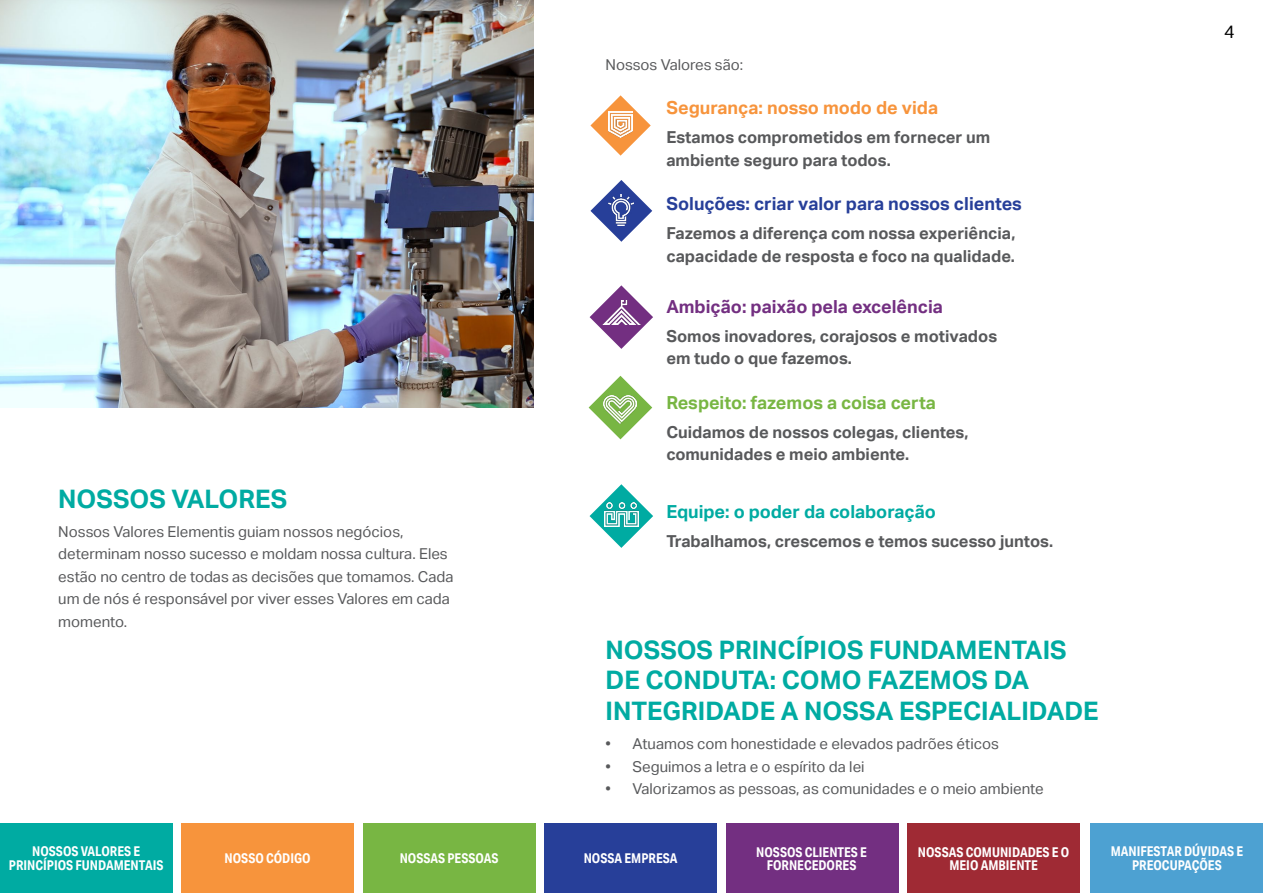
<style>
.page{position:relative;width:1263px;height:893px;background:#fff}
.page>*{position:absolute;margin:0;border:0;box-sizing:border-box;transform-origin:0 0}
.t1{font:700 25.5px/30.6px "Aktiv Grotesk";color:#00aba2}
.t2{font:700 18px "Aktiv Grotesk";color:#273f99}
.t3{font:700 18px "Aktiv Grotesk";color:#732f81}
.t4{font:700 18px "Aktiv Grotesk";color:#78b643}
.t5{font:700 18px "Aktiv Grotesk";color:#00aba2}
.t6{font:700 18px "Aktiv Grotesk";color:#f7943c}
.t7{font:18px "Aktiv Grotesk";color:#000}
.t8{font:700 16.5px/22.5px "Aktiv Grotesk";color:#58595b}
.t9{font:15px/22.5px "Aktiv Grotesk";color:#58595b}
.t10{font:700 13.5px/13.5px "Aktiv Grotesk Cd";color:#fff;text-align:center}
</style>
<div class="page">
<img style="left:0;top:0;width:533px;height:408px">
<svg style="left:590px;top:285px;width:63px;height:64px"></svg>
<img style="left:602px;top:300px;width:38px;height:24px">
<svg style="left:589px;top:376px;width:63px;height:63px"></svg>
<img style="left:604px;top:395px;width:33px;height:29px">
<svg style="left:590px;top:95px;width:61px;height:61px"></svg>
<img style="left:609px;top:111px;width:24px;height:26px">
<svg style="left:590px;top:180px;width:62px;height:62px"></svg>
<img style="left:609px;top:194px;width:25px;height:32px">
<svg style="left:589px;top:484px;width:64px;height:64px"></svg>
<img style="left:604px;top:502px;width:34px;height:24px">
<div style="left:0;top:824px;width:172px;height:69px;background:#00aba2"></div>
<div style="left:182px;top:824px;width:172px;height:69px;background:#f7943c"></div>
<div style="left:363px;top:824px;width:172px;height:69px;background:#78b643"></div>
<div style="left:907px;top:824px;width:173px;height:69px;background:#9f2a34"></div>
<div style="left:1091px;top:824px;width:172px;height:69px;background:#4da1d2"></div>
<div style="left:726px;top:824px;width:172px;height:69px;background:#732f81"></div>
<div style="left:544px;top:823px;width:173px;height:70px;background:#273f99"></div>
<h1 class="t1" style="left:58px;top:483px;width:230px">NOSSOS VALORES</h1>
<p class="t9" style="left:58px;top:520px;width:397px">Nossos Valores Elementis guiam nossos negócios, determinam nosso sucesso e moldam nossa cultura. Eles estão no centro de todas as decisões que tomamos. Cada um de nós é responsável por viver esses Valores em cada momento.</p>
<p class="t9" style="left:605px;top:54px;width:139px">Nossos Valores são:</p>
<p class="t6" style="left:666px;top:97px;width:273px">Segurança: nosso modo de vida</p>
<p class="t8" style="left:666px;top:126px;width:325px">Estamos comprometidos em fornecer um ambiente seguro para todos.</p>
<p class="t2" style="left:666px;top:193px;width:357px">Soluções: criar valor para nossos clientes</p>
<p class="t8" style="left:666px;top:222px;width:351px">Fazemos a diferença com nossa experiência, capacidade de resposta e foco na qualidade.</p>
<p class="t3" style="left:666px;top:296px;width:278px">Ambição: paixão pela excelência</p>
<p class="t8" style="left:666px;top:325px;width:332px">Somos inovadores, corajosos e motivados em tudo o que fazemos.</p>
<p class="t4" style="left:666px;top:392px;width:271px">Respeito: fazemos a coisa certa</p>
<p class="t8" style="left:666px;top:421px;width:304px">Cuidamos de nossos colegas, clientes, comunidades e meio ambiente.</p>
<p class="t5" style="left:666px;top:501px;width:271px">Equipe: o poder da colaboração</p>
<p class="t8" style="left:666px;top:530px;width:388px">Trabalhamos, crescemos e temos sucesso juntos.</p>
<h1 class="t1" style="left:605px;top:635px;width:495px">NOSSOS PRINCÍPIOS FUNDAMENTAIS<br>DE CONDUTA: COMO FAZEMOS DA<br>INTEGRIDADE A NOSSA ESPECIALIDADE</h1>
<p class="t9" style="left:605px;top:733px;width:395px">• Atuamos com honestidade e elevados padrões éticos</p>
<p class="t9" style="left:605px;top:755px;width:260px">• Seguimos a letra e o espírito da lei</p>
<p class="t9" style="left:605px;top:778px;width:440px">• Valorizamos as pessoas, as comunidades e o meio ambiente</p>
<p class="t7" style="left:1224px;top:21px;width:12px">4</p>
<p class="t10" style="left:9px;top:845px;width:156px">NOSSOS VALORES E<br>PRINCÍPIOS FUNDAMENTAIS</p>
<p class="t10" style="left:225px;top:851px;width:88px">NOSSO CÓDIGO</p>
<p class="t10" style="left:400px;top:851px;width:100px">NOSSAS PESSOAS</p>
<p class="t10" style="left:918px;top:845px;width:153px">NOSSAS COMUNIDADES E O<br>MEIO AMBIENTE</p>
<p class="t10" style="left:1111px;top:845px;width:134px">MANIFESTAR DÚVIDAS E<br>PREOCUPAÇÕES</p>
<p class="t10" style="left:756px;top:845px;width:112px">NOSSOS CLIENTES E<br>FORNECEDORES</p>
<p class="t10" style="left:584px;top:851px;width:95px">NOSSA EMPRESA</p>
</div>
